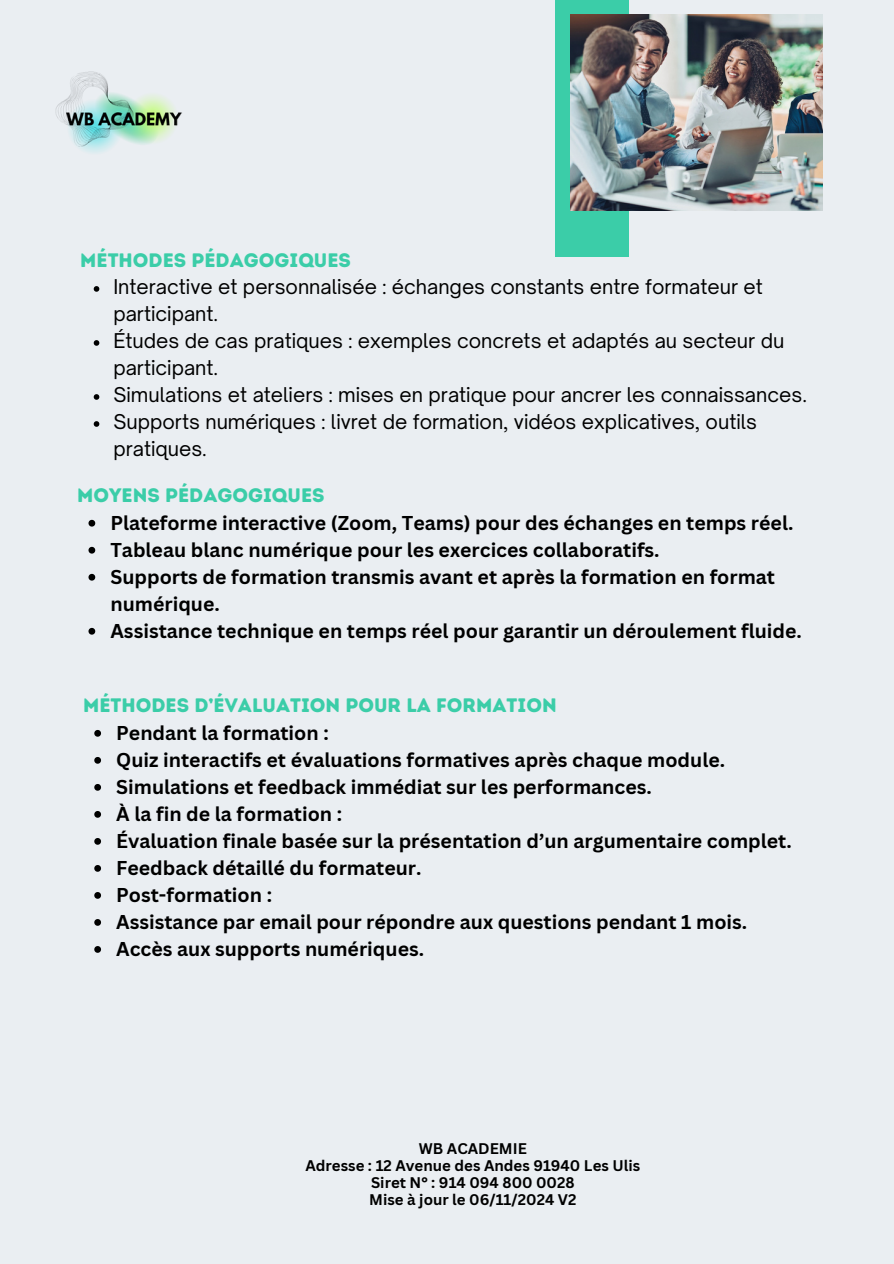
<style>
.page{position:relative;width:894px;height:1264px;background:#fff}
.page>*{position:absolute;margin:0;border:0;box-sizing:border-box;transform-origin:0 0}
.t1{font:700 19.5px/27px "Canva Sans";color:#000}
.t2{font:19.5px/27px "Open Sauce One";color:#000}
.t3{font:19.5px "Intro Rust Base";color:#3bcda8}
.t4{font:700 15px "Canva Sans";color:#000}
</style>
<div class="page">
<div style="left:0;top:0;width:893px;height:1263px;background:#eaeef2"></div>
<div style="left:555px;top:0;width:73px;height:257px;background:#3bcda8"></div>
<img style="left:570px;top:15px;width:252px;height:195px">
<svg style="left:94px;top:286px;width:5px;height:6px"></svg>
<svg style="left:94px;top:340px;width:5px;height:6px"></svg>
<svg style="left:94px;top:394px;width:5px;height:6px"></svg>
<svg style="left:94px;top:421px;width:5px;height:6px"></svg>
<svg style="left:88px;top:520px;width:7px;height:6px"></svg>
<svg style="left:88px;top:547px;width:7px;height:6px"></svg>
<svg style="left:88px;top:574px;width:7px;height:6px"></svg>
<svg style="left:88px;top:628px;width:7px;height:6px"></svg>
<svg style="left:94px;top:730px;width:7px;height:6px"></svg>
<svg style="left:94px;top:757px;width:7px;height:6px"></svg>
<svg style="left:94px;top:784px;width:7px;height:6px"></svg>
<svg style="left:94px;top:811px;width:7px;height:6px"></svg>
<svg style="left:94px;top:838px;width:7px;height:6px"></svg>
<svg style="left:94px;top:865px;width:7px;height:6px"></svg>
<svg style="left:94px;top:892px;width:7px;height:6px"></svg>
<svg style="left:94px;top:919px;width:7px;height:6px"></svg>
<svg style="left:94px;top:946px;width:7px;height:6px"></svg>
<img style="left:55px;top:71px;width:127px;height:82px">
<p class="t3" style="left:80px;top:248px;width:272px">MÉTHODES PÉDAGOGIQUES</p>
<p class="t2" style="left:113px;top:273px;width:650px">Interactive et personnalisée : échanges constants entre formateur et participant.</p>
<h1 class="t2" style="left:113px;top:327px;width:672px">Études de cas pratiques : exemples concrets et adaptés au secteur du participant.</h1>
<p class="t2" style="left:113px;top:381px;width:695px">Simulations et ateliers : mises en pratique pour ancrer les connaissances.</p>
<p class="t2" style="left:113px;top:408px;width:645px">Supports numériques : livret de formation, vidéos explicatives, outils pratiques.</p>
<p class="t3" style="left:77px;top:483px;width:249px">MOYENS PÉDAGOGIQUES</p>
<p class="t1" style="left:110px;top:509px;width:684px">Plateforme interactive (Zoom, Teams) pour des échanges en temps réel.</p>
<h1 class="t1" style="left:110px;top:536px;width:550px">Tableau blanc numérique pour les exercices collaboratifs.</h1>
<p class="t1" style="left:110px;top:563px;width:666px">Supports de formation transmis avant et après la formation en format numérique.</p>
<p class="t1" style="left:110px;top:617px;width:693px">Assistance technique en temps réel pour garantir un déroulement fluide.</p>
<p class="t3" style="left:83px;top:693px;width:475px">MÉTHODES D’ÉVALUATION POUR LA FORMATION</p>
<p class="t1" style="left:116px;top:719px;width:214px">Pendant la formation :</p>
<p class="t1" style="left:116px;top:746px;width:610px">Quiz interactifs et évaluations formatives après chaque module.</p>
<p class="t1" style="left:116px;top:773px;width:537px">Simulations et feedback immédiat sur les performances.</p>
<p class="t1" style="left:116px;top:800px;width:227px">À la fin de la formation :</p>
<p class="t1" style="left:116px;top:827px;width:676px">Évaluation finale basée sur la présentation d’un argumentaire complet.</p>
<p class="t1" style="left:116px;top:854px;width:307px">Feedback détaillé du formateur.</p>
<p class="t1" style="left:116px;top:881px;width:157px">Post-formation :</p>
<p class="t1" style="left:116px;top:908px;width:632px">Assistance par email pour répondre aux questions pendant 1 mois.</p>
<p class="t1" style="left:116px;top:935px;width:309px">Accès aux supports numériques.</p>
<p class="t4" style="left:419px;top:1138px;width:109px">WB ACADEMIE</p>
<p class="t4" style="left:305px;top:1155px;width:336px">Adresse : 12 Avenue des Andes 91940 Les Ulis</p>
<h1 class="t4" style="left:371px;top:1172px;width:205px">Siret N° : 914 094 800 0028</h1>
<p class="t4" style="left:369px;top:1188px;width:208px">Mise à jour le 06/11/2024 V2</p>
</div>
